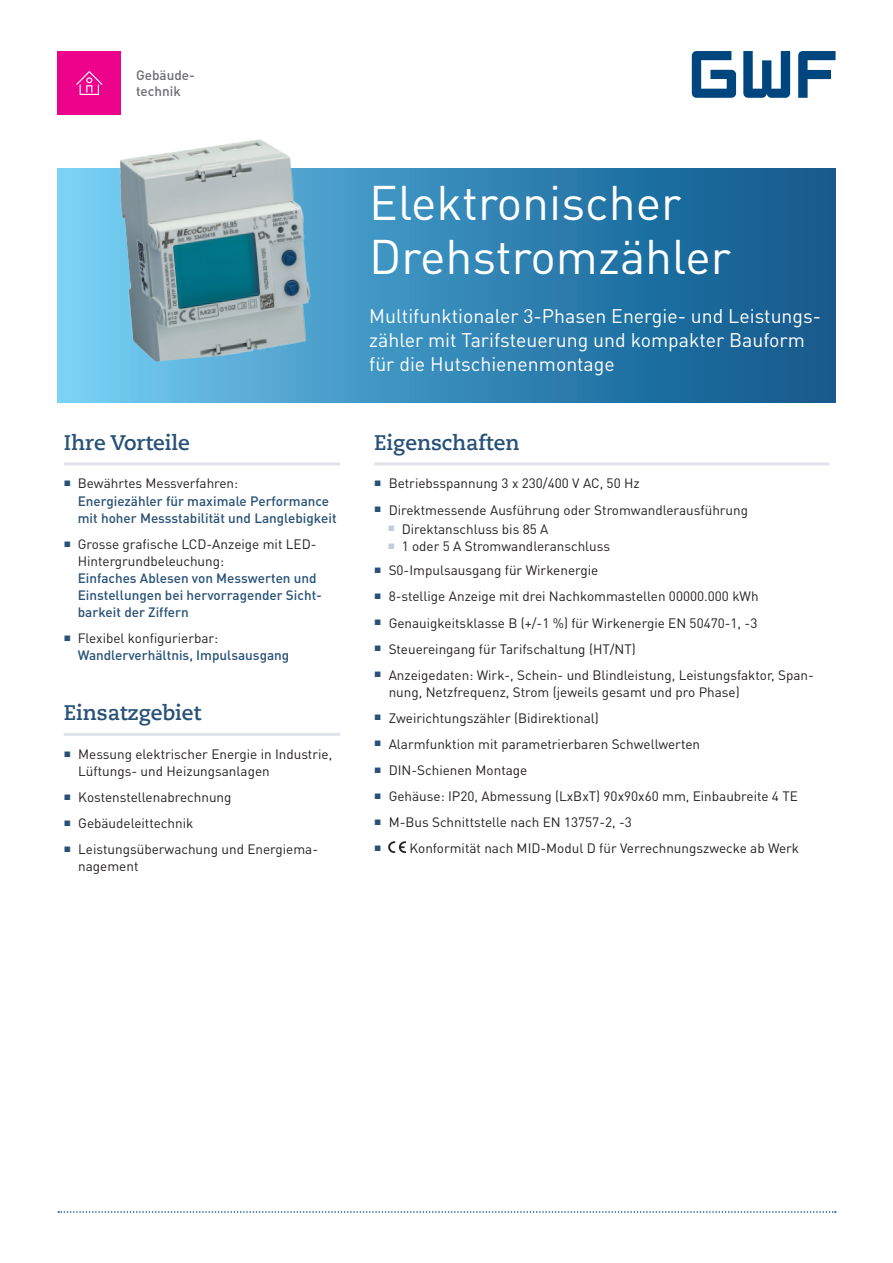
<style>
.page{position:relative;width:893px;height:1263px;background:#fff}
.page>*{position:absolute;margin:0;border:0;box-sizing:border-box;transform-origin:0 0}
.t1{font:48px/54px "DIN Pro";color:#fff}
.t2{font:700 21px "Caecilia Com 75";color:#275177}
.t3{font:19.5px/24px "DIN Pro";color:#fff}
.t4{font:13.5px/17.1px "DIN Pro";color:#231f20}
.t5{font:500 13.5px/17.1px "DIN Pro";color:#275177}
.t6{font:500 13.5px/16.2px "DIN Pro";color:#6c6d70}
.s1{font-weight:400;color:#231f20}
</style>
<div class="page">
<div style="left:57px;top:51px;width:64px;height:64px;background:#ed028c"></div>
<svg style="left:76px;top:71px;width:26px;height:24px"></svg>
<svg style="left:58px;top:1211px;width:778px;height:2px"></svg>
<svg style="left:692px;top:51px;width:144px;height:47px"></svg>
<svg style="left:57px;top:169px;width:779px;height:234px;background:#3385b3"></svg>
<hr style="left:64px;top:462px;width:276px;height:3px;background:#e1e3eb">
<hr style="left:64px;top:733px;width:276px;height:3px;background:#e1e3eb">
<hr style="left:374px;top:462px;width:455px;height:3px;background:#e1e3eb">
<img style="left:389px;top:841px;width:16px;height:12px">
<img style="left:111px;top:139px;width:208px;height:225px">
<p class="t6" style="left:136px;top:66px;width:60px">Gebäude&shy;technik</p>
<h2 class="t2" style="left:64px;top:428px;width:128px">Ihre Vorteile</h2>
<p class="t5" style="left:78px;top:474px;width:260px;text-indent:-14px"><sup>■</sup> <span class="s1">Bewährtes Messverfahren:<br></span>Energiezähler für maximale Performance mit hoher Messstabilität und Langlebigkeit</p>
<p class="t4" style="left:78px;top:535px;width:240px;text-indent:-14px"><sup>■</sup> Grosse grafische LCD-Anzeige mit LED-<br>Hintergrundbeleuchung:</p>
<p class="t5" style="left:78px;top:569px;width:246px">Einfaches Ablesen von Messwerten und<br>Einstellungen bei hervorragender Sicht&shy;barkeit der Ziffern</p>
<p class="t5" style="left:78px;top:629px;width:213px;text-indent:-14px"><sup>■</sup> <span class="s1">Flexibel konfigurierbar:<br></span>Wandlerverhältnis, Impulsausgang</p>
<h2 class="t2" style="left:64px;top:698px;width:139px">Einsatzgebiet</h2>
<p class="t4" style="left:78px;top:745px;width:255px;text-indent:-14px"><sup>■</sup> Messung elektrischer Energie in Industrie,<br>Lüftungs- und Heizungsanlagen</p>
<p class="t4" style="left:64px;top:788px;width:169px"><sup>■</sup> Kostenstellenabrechnung</p>
<p class="t4" style="left:64px;top:814px;width:131px"><sup>■</sup> Gebäudeleittechnik</p>
<p class="t4" style="left:78px;top:840px;width:241px;text-indent:-14px"><sup>■</sup> Leistungsüberwachung und Energiema&shy;nagement</p>
<h1 class="t1" style="left:369px;top:174px;width:363px">Elektronischer<br>Drehstromzähler</h1>
<h3 class="t3" style="left:369px;top:303px;width:453px">Multifunktionaler 3-Phasen Energie- und Leistungs&shy;zähler mit Tarifsteuerung und kompakter Bauform für die Hutschienenmontage</h3>
<h2 class="t2" style="left:374px;top:428px;width:147px">Eigenschaften</h2>
<p class="t4" style="left:374px;top:474px;width:267px"><sup>■</sup> Betriebsspannung 3 x 230/400 V AC, 50 Hz</p>
<p class="t4" style="left:374px;top:500px;width:375px"><sup>■</sup> Direktmessende Ausführung oder Stromwandlerausführung</p>
<p class="t4" style="left:388px;top:520px;width:162px"><sup>■</sup> Direktanschluss bis 85 A</p>
<p class="t4" style="left:388px;top:537px;width:224px"><sup>■</sup> 1 oder 5 A Stromwandleranschluss</p>
<p class="t4" style="left:374px;top:561px;width:226px"><sup>■</sup> S0-Impulsausgang für Wirkenergie</p>
<p class="t4" style="left:374px;top:587px;width:386px"><sup>■</sup> 8-stellige Anzeige mit drei Nachkommastellen 00000.000 kWh</p>
<p class="t4" style="left:374px;top:613px;width:385px"><sup>■</sup> Genauigkeitsklasse B (+/-1 %) für Wirkenergie EN 50470-1, -3</p>
<p class="t4" style="left:374px;top:639px;width:263px"><sup>■</sup> Steuereingang für Tarifschaltung (HT/NT)</p>
<p class="t4" style="left:389px;top:666px;width:427px;text-indent:-14px"><sup>■</sup> Anzeigedaten: Wirk-, Schein- und Blindleistung, Leistungsfaktor, Span&shy;nung, Netzfrequenz, Strom (jeweils gesamt und pro Phase)</p>
<p class="t4" style="left:374px;top:709px;width:226px"><sup>■</sup> Zweirichtungszähler (Bidirektional)</p>
<p class="t4" style="left:374px;top:735px;width:327px"><sup>■</sup> Alarmfunktion mit parametrierbaren Schwellwerten</p>
<p class="t4" style="left:374px;top:761px;width:155px"><sup>■</sup> DIN-Schienen Montage</p>
<p class="t4" style="left:374px;top:787px;width:425px"><sup>■</sup> Gehäuse: IP20, Abmessung (LxBxT) 90x90x60 mm, Einbaubreite 4 TE</p>
<p class="t4" style="left:374px;top:813px;width:259px"><sup>■</sup> M-Bus Schnittstelle nach EN 13757-2, -3</p>
<p class="t4" style="left:374px;top:839px;width:426px"><sup>■</sup> Konformität nach MID-Modul D für Verrechnungszwecke ab Werk</p>
</div>
